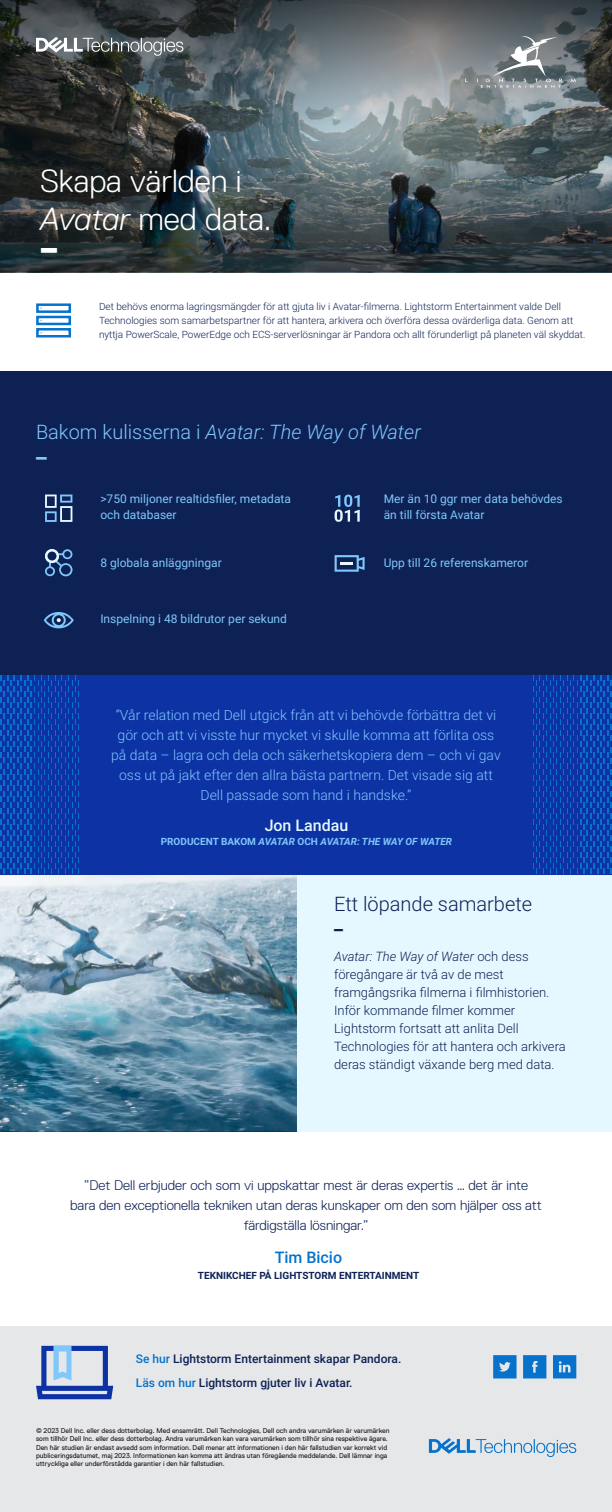
<style>
.page{position:relative;width:612px;height:1512px;background:#fff}
.page>*{position:absolute;margin:0;border:0;box-sizing:border-box;transform-origin:0 0}
.t1{font:300 32px/38px "Dell Replica";color:#fff}
.t2{font:800 32px "Dell Replica";color:#fff}
.t3{font:700 24px "Roboto";color:#80c7fb}
.t4{font:italic 300 20px "Roboto";color:#80c7fb}
.t5{font:300 20px "Roboto";color:#0d2155}
.t6{font:700 20px "Roboto";color:#0d2155}
.t7{font:500 16px "Roboto";color:#e5f8ff}
.t8{font:500 16px "Roboto";color:#0672cb}
.t9{font:300 14px/20px "Roboto";color:#80c7fb;text-align:center}
.t10{font:300 14px/20px "Dell Replica";color:#0d2155;text-align:center}
.t11{font:300 13px/18px "Roboto";color:#0d2155}
.t12{font:12px/16px "Roboto";color:#80c7fb}
.t13{font:500 12px "Roboto";color:#0d2155}
.t14{font:300 10px/14px "Roboto";color:#0d2155}
.t15{font:italic 700 10px "Roboto";letter-spacing:-.035em;color:#80c7fb}
.t16{font:700 10px "Roboto";color:#0d2155}
.t17{font:7px/8.4px "Dell Replica";color:#231f20}
.s1{font-style:italic}
.s2{font-style:normal}
.s3{color:#0672cb}
</style>
<div class="page">
<img style="left:0;top:874px;width:297px;height:257px">
<svg style="left:0;top:181px;width:612px;height:91px"></svg>
<svg style="left:0;top:0;width:612px;height:181px"></svg>
<div style="left:297px;top:874px;width:315px;height:257px;background:#e5f8ff"></div>
<div style="left:0;top:675px;width:612px;height:199px;background:#0c32a4"></div>
<div style="left:0;top:372px;width:612px;height:303px;background:#0d2155"></div>
<div style="left:0;top:1326px;width:612px;height:186px;background:#e6e7e9"></div>
<svg style="left:36px;top:37px;width:147px;height:19px"></svg>
<div style="left:21px;top:150px;width:266px;height:122px;background:#231f20;opacity:.3"></div>
<svg style="left:44px;top:612px;width:30px;height:16px"></svg>
<svg style="left:429px;top:1438px;width:147px;height:19px"></svg>
<svg style="left:36px;top:1346px;width:77px;height:53px"></svg>
<svg style="left:523px;top:1355px;width:23px;height:23px"></svg>
<svg style="left:493px;top:1355px;width:24px;height:23px"></svg>
<svg style="left:553px;top:1355px;width:23px;height:23px"></svg>
<svg style="left:335px;top:495px;width:25px;height:27px"></svg>
<svg style="left:45px;top:549px;width:28px;height:27px"></svg>
<div style="left:45px;top:549px;width:14px;height:14px;border:2px solid #e5f8ff;border-radius:50%"></div>
<svg style="left:45px;top:495px;width:27px;height:27px"></svg>
<div style="left:36px;top:303px;width:35px;height:10px;border:2px solid #0672cb"></div>
<div style="left:36px;top:316px;width:35px;height:9px;border:2px solid #0672cb"></div>
<div style="left:36px;top:328px;width:35px;height:10px;border:2px solid #0672cb"></div>
<svg style="left:533px;top:675px;width:79px;height:199px"></svg>
<svg style="left:0;top:675px;width:79px;height:199px"></svg>
<svg style="left:335px;top:555px;width:30px;height:17px"></svg>
<svg style="left:571px;top:79px;width:5px;height:3px"></svg>
<svg style="left:477px;top:36px;width:86px;height:52px"></svg>
<p class="t1" style="left:40px;top:162px;width:233px">Skapa världen i<br><span class="s1">Avatar</span> med data.</p>
<p class="t2" style="left:40px;top:219px;width:19px">_</p>
<p class="t14" style="left:99px;top:299px;width:488px">Det behövs enorma lagringsmängder för att gjuta liv i Avatar-filmerna. Lightstorm Entertainment valde Dell<br>Technologies som samarbetspartner för att hantera, arkivera och överföra dessa ovärderliga data. Genom att nyttja PowerScale, PowerEdge och ECS-serverlösningar är Pandora och allt förunderligt på planeten väl skyddat.</p>
<p class="t4" style="left:36px;top:418px;width:387px"><span class="s2">Bakom kulisserna i</span> Avatar: The Way of Water</p>
<p class="t3" style="left:36px;top:431px;width:12px">_</p>
<p class="t12" style="left:100px;top:490px;width:192px">&gt;750 miljoner realtidsfiler, metadata och databaser</p>
<p class="t12" style="left:100px;top:554px;width:123px">8 globala anläggningar</p>
<p class="t12" style="left:384px;top:490px;width:181px">Mer än 10 ggr mer data behövdes än till första Avatar</p>
<p class="t12" style="left:384px;top:554px;width:146px">Upp till 26 referenskameror</p>
<p class="t12" style="left:100px;top:610px;width:188px">Inspelning i 48 bildrutor per sekund</p>
<p class="t9" style="left:111px;top:704px;width:391px">”Vår relation med Dell utgick från att vi behövde förbättra det vi gör och att vi visste hur mycket vi skulle komma att förlita oss på data – lagra och dela och säkerhetskopiera dem – och vi gav oss ut på jakt efter den allra bästa partnern. Det visade sig att Dell passade som hand i handske.”</p>
<p class="t7" style="left:265px;top:814px;width:85px">Jon Landau</p>
<p class="t15" style="left:161px;top:834px;width:293px"><span class="s2">PRODUCENT BAKOM</span> AVATAR <span class="s2">OCH</span> AVATAR: THE WAY OF WATER</p>
<p class="t5" style="left:334px;top:890px;width:200px">Ett löpande samarbete</p>
<p class="t6" style="left:334px;top:908px;width:10px">_</p>
<p class="t11" style="left:334px;top:947px;width:233px"><span class="s1">Avatar: The Way of Water</span> och dess föregångare är två av de mest framgångsrika filmerna i filmhistorien.<br>Inför kommande filmer kommer Lightstorm fortsatt att anlita Dell Technologies för att hantera och arkivera deras ständigt växande berg med data.</p>
<p class="t10" style="left:70px;top:1176px;width:473px">”Det Dell erbjuder och som vi uppskattar mest är deras expertis … det är inte bara den exceptionella tekniken utan deras kunskaper om den som hjälper oss att färdigställa lösningar.”</p>
<p class="t8" style="left:275px;top:1246px;width:69px">Tim Bicio</p>
<p class="t16" style="left:198px;top:1268px;width:223px">TEKNIKCHEF PÅ LIGHTSTORM ENTERTAINMENT</p>
<p class="t13" style="left:136px;top:1350px;width:267px"><span class="s3">Se hur</span> Lightstorm Entertainment skapar Pandora.</p>
<p class="t13" style="left:136px;top:1374px;width:218px"><span class="s3">Läs om hur</span> Lightstorm gjuter liv i Avatar.</p>
<p class="t17" style="left:36px;top:1426px;width:355px">© 2023 Dell Inc. eller dess dotterbolag. Med ensamrätt. Dell Technologies, Dell och andra varumärken är varumärken som tillhör Dell Inc. eller dess dotterbolag. Andra varumärken kan vara varumärken som tillhör sina respektive ägare.<br>Den här studien är endast avsedd som information. Dell menar att informationen i den här fallstudien var korrekt vid publiceringsdatumet, maj 2023. Informationen kan komma att ändras utan föregående meddelande. Dell lämnar inga uttryckliga eller underförstådda garantier i den här fallstudien.</p>
</div>
